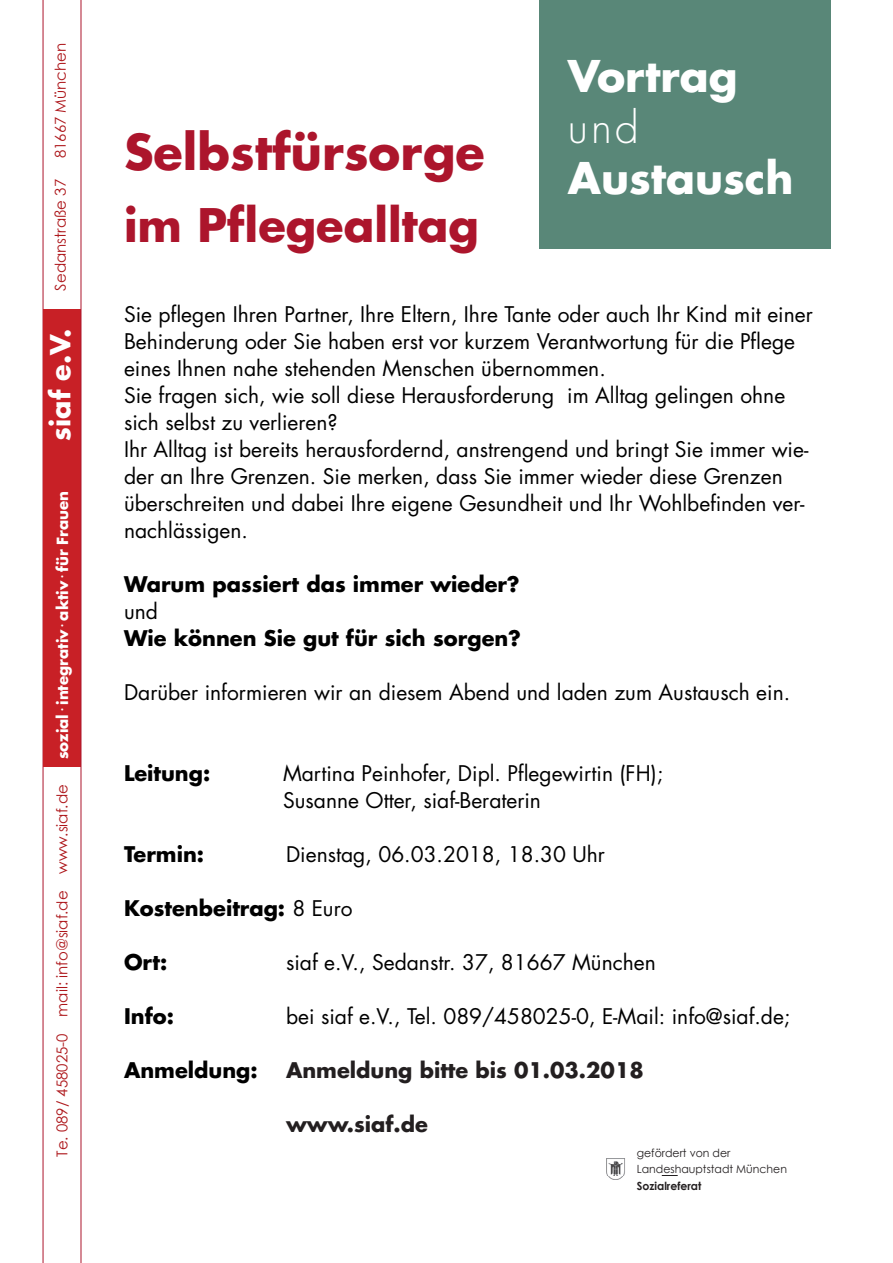
<style>
.page{position:relative;width:893px;height:1263px;background:#fff}
.page>*{position:absolute;margin:0;border:0;box-sizing:border-box;transform-origin:0 0}
.t1{font:700 48px "Futura";color:#ac152c}
.t2{font:700 45px "Futura";color:#ac152c}
.t3{font:700 42.45px "Futura";color:#fff}
.t4{font:300 42.45px "Futura";color:#fff}
.t5{font:700 27px "Futura";color:#fff}
.t6{font:21px/27px "Futura";color:#000}
.t7{font:700 21px "Futura";color:#000}
.t8{font:700 21px "Futura";color:#231f20}
.t9{font:15px "Century Gothic";color:#ad161a}
.t10{font:700 15px "Futura";color:#fff}
.t11{font:11.25px/16.5px "Century Gothic";color:#231f20}
.t12{font:700 11.25px "Century Gothic";color:#231f20}
.s1{font-weight:400}
</style>
<div class="page">
<img style="left:607px;top:1158px;width:18px;height:21px">
<svg style="left:662px;top:1175px;width:16px;height:1px"></svg>
<hr style="left:43px;top:0;width:1px;height:1263px;background:#ac152c">
<div style="left:43px;top:309px;width:38px;height:458px;background:#c82026"></div>
<hr style="left:81px;top:0;width:1px;height:1263px;background:#ac152c">
<div style="left:540px;top:0;width:291px;height:248px;background:#598778"></div>
<p class="t9" style="left:50px;top:158px;width:117px;rotate:-90deg">81667 München</p>
<p class="t9" style="left:50px;top:291px;width:113px;rotate:-90deg">Sedanstraße 37</p>
<p class="t5" style="left:41px;top:441px;width:113px;rotate:-90deg">siaf e.V.</p>
<p class="t10" style="left:52px;top:759px;width:270px;rotate:-90deg">sozial <sup>.</sup> integrativ <sup>.</sup> aktiv <sup>.</sup> für Frauen</p>
<p class="t9" style="left:52px;top:1157px;width:374px;rotate:-90deg">Te. 089/ 458025-0 mail: info@siaf.de www.siaf.de</p>
<h1 class="t1" style="left:124px;top:118px;width:362px">Selbstfürsorge</h1>
<h2 class="t2" style="left:124px;top:193px;width:356px">im Pflegealltag</h2>
<h3 class="t3" style="left:568px;top:46px;width:171px">Vortrag</h3>
<h3 class="t4" style="left:568px;top:100px;width:73px">und</h3>
<h3 class="t3" style="left:568px;top:148px;width:227px">Austausch</h3>
<p class="t6" style="left:124px;top:300px;width:690px">Sie pflegen Ihren Partner, Ihre Eltern, Ihre Tante oder auch Ihr Kind mit einer Behinderung oder Sie haben erst vor kurzem Verantwortung für die Pflege eines Ihnen nahe stehenden Menschen übernommen.<br>Sie fragen sich, wie soll diese Herausforderung im Alltag gelingen ohne sich selbst zu verlieren?<br>Ihr Alltag ist bereits herausfordernd, anstrengend und bringt Sie immer wie&shy;der an Ihre Grenzen. Sie merken, dass Sie immer wieder diese Grenzen überschreiten und dabei Ihre eigene Gesundheit und Ihr Wohlbefinden ver&shy;nachlässigen.</p>
<p class="t7" style="left:124px;top:569px;width:397px">Warum passiert das immer wieder?</p>
<p class="t6" style="left:124px;top:597px;width:35px">und</p>
<p class="t7" style="left:124px;top:623px;width:398px">Wie können Sie gut für sich sorgen?</p>
<p class="t6" style="left:124px;top:678px;width:668px">Darüber informieren wir an diesem Abend und laden zum Austausch ein.</p>
<p class="t7" style="left:124px;top:758px;width:88px">Leitung:</p>
<p class="t6" style="left:283px;top:759px;width:382px">Martina Peinhofer, Dipl. Pflegewirtin (FH);<br>Susanne Otter, siaf-Beraterin</p>
<p class="t7" style="left:124px;top:839px;width:82px">Termin:</p>
<p class="t6" style="left:286px;top:840px;width:320px">Dienstag, 06.03.2018, 18.30 Uhr</p>
<p class="t7" style="left:124px;top:893px;width:230px">Kostenbeitrag: <span class="s1">8 Euro</span></p>
<p class="t7" style="left:124px;top:947px;width:45px">Ort:</p>
<p class="t6" style="left:286px;top:948px;width:371px">siaf e.V., Sedanstr. 37, 81667 München</p>
<p class="t7" style="left:124px;top:1001px;width:51px">Info:</p>
<p class="t6" style="left:286px;top:1002px;width:506px">bei siaf e.V., Tel. 089/458025-0, E-Mail: info@siaf.de;</p>
<p class="t7" style="left:124px;top:1055px;width:135px">Anmeldung:</p>
<p class="t8" style="left:286px;top:1055px;width:359px">Anmeldung bitte bis 01.03.2018</p>
<p class="t8" style="left:286px;top:1109px;width:143px">www.siaf.de</p>
<p class="t11" style="left:637px;top:1144px;width:152px">gefördert von der<br>Landeshauptstadt München</p>
<p class="t12" style="left:637px;top:1177px;width:66px">Sozialreferat</p>
</div>
